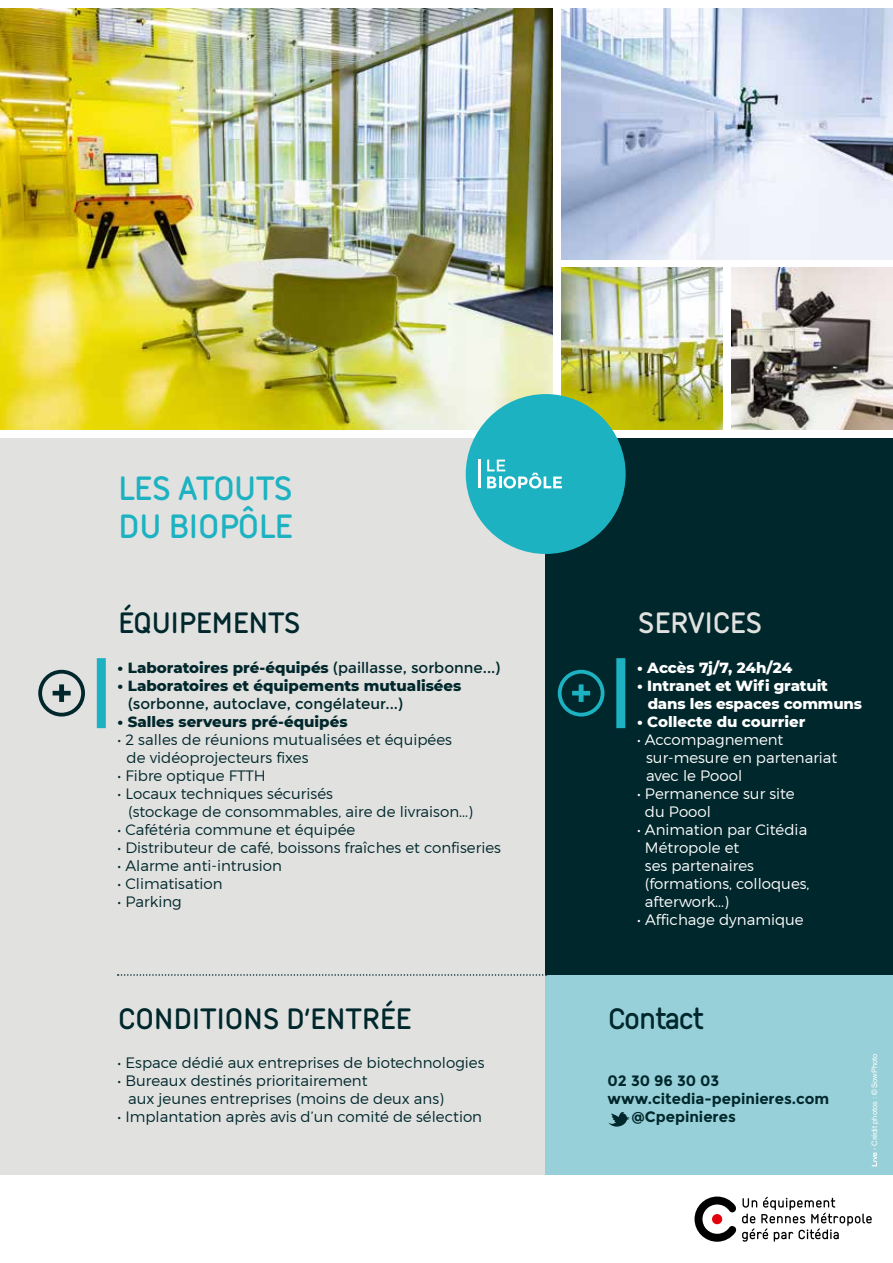
<style>
.page{position:relative;width:893px;height:1263px;background:#fff}
.page>*{position:absolute;margin:0;border:0;box-sizing:border-box;transform-origin:0 0}
.t1{font:700 36px/37.5px "Citedia";letter-spacing:-.05em;color:#1cb2c1}
.t2{font:700 31.5px "Citedia";letter-spacing:-.05em;color:#00272b}
.t3{font:700 31.5px "Citedia";letter-spacing:-.05em;color:#e1e1e0}
.t4{font:300 15px/18px "Montserrat";color:#00272b}
.t5{font:300 15px/18px "Montserrat";color:#fff}
.t6{font:800 15px "Montserrat";color:#00272b}
.t7{font:800 15px/18px "Montserrat";letter-spacing:-.01em;color:#fff}
.t8{font:700 15px "Montserrat";color:#00272b}
.t9{font:15px "Montserrat";color:#00272b}
.t10{font:7.5px "Helvetica LT Std";color:#fff}
.s1{font-weight:400}
</style>
<div class="page">
<img style="left:0;top:9px;width:553px;height:420px">
<img style="left:561px;top:9px;width:332px;height:250px">
<img style="left:561px;top:268px;width:162px;height:161px">
<img style="left:731px;top:268px;width:162px;height:161px">
<div style="left:0;top:438px;width:546px;height:737px;background:#e1e1e0"></div>
<div style="left:546px;top:479px;width:347px;height:696px;background:#97d0d9"></div>
<div style="left:546px;top:438px;width:347px;height:537px;background:#00272b"></div>
<svg style="left:118px;top:974px;width:429px;height:2px"></svg>
<div style="left:38px;top:670px;width:47px;height:46px;border:4px solid #00272b;border-radius:50%"></div>
<svg style="left:53px;top:684px;width:18px;height:18px"></svg>
<div style="left:97px;top:658px;width:9px;height:70px;background:#1cb2c1"></div>
<svg style="left:608px;top:1112px;width:21px;height:14px"></svg>
<svg style="left:694px;top:1196px;width:178px;height:46px"></svg>
<div style="left:712px;top:1214px;width:10px;height:10px;background:#e3000b;border-radius:50%"></div>
<div style="left:558px;top:670px;width:46px;height:46px;border:4px solid #1cb2c1;border-radius:50%"></div>
<svg style="left:572px;top:684px;width:18px;height:18px"></svg>
<div style="left:616px;top:658px;width:9px;height:70px;background:#1cb2c1"></div>
<svg style="left:872px;top:1152px;width:5px;height:14px"></svg>
<div style="left:466px;top:394px;width:160px;height:160px;background:#1cb2c1;border-radius:50%"></div>
<hr style="left:479px;top:460px;width:2px;height:28px;background:#fff">
<svg style="left:487px;top:460px;width:75px;height:28px"></svg>
<h1 class="t1" style="left:118px;top:469px;width:178px">LES ATOUTS<br>DU BIOPÔLE</h1>
<h2 class="t2" style="left:118px;top:605px;width:185px">ÉQUIPEMENTS</h2>
<p class="t6" style="left:118px;top:657px;width:384px">• Laboratoires pré-équipés <span class="s1">(paillasse, sorbonne...)</span></p>
<p class="t6" style="left:118px;top:675px;width:345px">• Laboratoires et équipements mutualisées</p>
<p class="t9" style="left:128px;top:695px;width:276px">(sorbonne, autoclave, congélateur...)</p>
<p class="t6" style="left:118px;top:711px;width:231px">• Salles serveurs pré-équipés</p>
<p class="t4" style="left:127px;top:730px;width:327px;text-indent:-9px">• 2 salles de réunions mutualisées et équipées de vidéoprojecteurs fixes</p>
<p class="t4" style="left:118px;top:766px;width:150px">• Fibre optique FTTH</p>
<p class="t4" style="left:128px;top:784px;width:346px;text-indent:-10px">• Locaux techniques sécurisés<br>(stockage de consommables, aire de livraison...)</p>
<p class="t4" style="left:118px;top:820px;width:239px">• Cafétéria commune et équipée</p>
<p class="t4" style="left:118px;top:838px;width:385px">• Distributeur de café, boissons fraîches et confiseries</p>
<p class="t4" style="left:118px;top:856px;width:166px">• Alarme anti-intrusion</p>
<p class="t4" style="left:118px;top:874px;width:107px">• Climatisation</p>
<p class="t4" style="left:118px;top:892px;width:66px">• Parking</p>
<h2 class="t2" style="left:118px;top:1000px;width:296px">CONDITIONS D’ENTRÉE</h2>
<p class="t4" style="left:118px;top:1054px;width:368px">• Espace dédié aux entreprises de biotechnologies</p>
<p class="t4" style="left:128px;top:1072px;width:317px;text-indent:-10px">• Bureaux destinés prioritairement<br>aux jeunes entreprises (moins de deux ans)</p>
<p class="t4" style="left:118px;top:1108px;width:366px">• Implantation après avis d’un comité de sélection</p>
<h2 class="t3" style="left:637px;top:605px;width:128px">SERVICES</h2>
<p class="t7" style="left:637px;top:658px;width:157px">• Accès 7j/7, 24h/24</p>
<p class="t7" style="left:648px;top:676px;width:216px;text-indent:-10px">• Intranet et Wifi gratuit dans les espaces communs</p>
<p class="t7" style="left:637px;top:712px;width:170px">• Collecte du courrier</p>
<p class="t5" style="left:646px;top:730px;width:193px;text-indent:-9px">• Accompagnement sur-mesure en partenariat avec le Poool</p>
<p class="t5" style="left:645px;top:784px;width:151px;text-indent:-8px">• Permanence sur site du Poool</p>
<p class="t5" style="left:645px;top:820px;width:166px;text-indent:-8px">• Animation par Citédia<br>Métropole et<br>ses partenaires (formations, colloques, afterwork...)</p>
<p class="t5" style="left:637px;top:910px;width:168px">• Affichage dynamique</p>
<h2 class="t2" style="left:608px;top:1000px;width:98px">Contact</h2>
<p class="t8" style="left:608px;top:1072px;width:113px">02 30 96 30 03</p>
<p class="t8" style="left:608px;top:1090px;width:223px">www.citedia-pepinieres.com</p>
<p class="t8" style="left:631px;top:1108px;width:106px">@Cpepinieres</p>
<p class="t10" style="left:870px;top:1150px;width:98px;rotate:-90deg">- Crédit photos : © SowPhoto</p>
</div>
